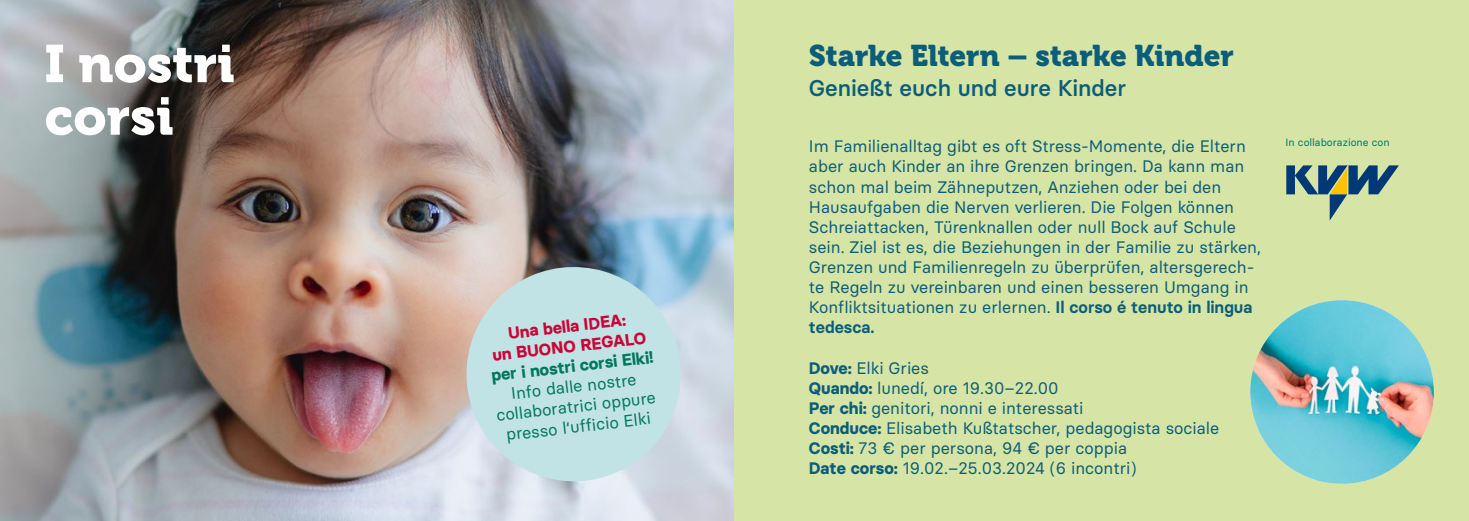
<style>
.page{position:relative;width:1469px;height:521px;background:#fff}
.page>*{position:absolute;margin:0;border:0;box-sizing:border-box;transform-origin:0 0}
.t1{font:52.5px/52.5px "Museo 900";color:#fff}
.t2{font:29.75px "Museo 900";color:#0b5e7a}
.t3{font:500 22.75px "Basier Circle";color:#0b5e7a}
.t4{font:16.62px/20.1px "Basier Circle";color:#0b5e7a}
.t5{font:16.62px/20.1px "Basier Circle";color:#00795f;text-align:center}
.t6{font:700 16.62px/20.1px "Basier Circle";color:#ca0538;text-align:center}
.t7{font:700 16.62px "Basier Circle";color:#00795f}
.t8{font:10.5px "Basier Circle";color:#00795f}
.s1{font-weight:600}
.s2{font-weight:700}
</style>
<div class="page">
<img style="left:0;top:0;width:734px;height:521px">
<svg style="left:460px;top:261px;width:227px;height:226px;background:#c2dbdf"></svg>
<div style="left:734px;top:0;width:734px;height:521px;background:#d6e4a5"></div>
<svg style="left:1286px;top:165px;width:112px;height:56px"></svg>
<img style="left:1250px;top:300px;width:183px;height:184px;border-radius:92px">
<h1 class="t1" style="left:45px;top:38px;width:192px">I nostri corsi</h1>
<p class="t6" style="left:489px;top:324px;width:156px;rotate:-6deg">Una bella IDEA:<br>un BUONO REGALO</p>
<p class="t7" style="left:490px;top:364px;width:164px;rotate:-6deg">per i nostri corsi Elki!</p>
<p class="t5" style="left:493px;top:384px;width:162px;rotate:-6deg">Info dalle nostre collaboratrici oppure presso l‘ufficio Elki</p>
<h2 class="t2" style="left:809px;top:39px;width:426px">Starke Eltern – starke Kinder</h2>
<h3 class="t3" style="left:809px;top:73px;width:319px">Genießt euch und eure Kinder</h3>
<p class="t4" style="left:809px;top:136px;width:453px">Im Familienalltag gibt es oft Stress-Momente, die Eltern aber auch Kinder an ihre Grenzen bringen. Da kann man schon mal beim Zähneputzen, Anziehen oder bei den Hausaufgaben die Nerven verlieren. Die Folgen können Schreiattacken, Türenknallen oder null Bock auf Schule sein. Ziel ist es, die Beziehungen in der Familie zu stärken, Grenzen und Familienregeln zu überprüfen, altersgerech&shy;te Regeln zu vereinbaren und einen besseren Umgang in Konfliktsituationen zu erlernen. <span class="s1">Il corso é tenuto in lingua tedesca.</span></p>
<p class="t4" style="left:809px;top:357px;width:412px"><span class="s2">Dove:</span> Elki Gries<br><span class="s2">Quando:</span> lunedí, ore 19.30–22.00<br><span class="s2">Per chi:</span> genitori, nonni e interessati<br><span class="s2">Conduce:</span> Elisabeth Kußtatscher, pedagogista sociale <span class="s2">Costi:</span> 73 € per persona, 94 € per coppia<br><span class="s2">Date corso:</span> 19.02.–25.03.2024 (6 incontri)</p>
<p class="t8" style="left:1285px;top:136px;width:105px">In collaborazione con</p>
</div>
